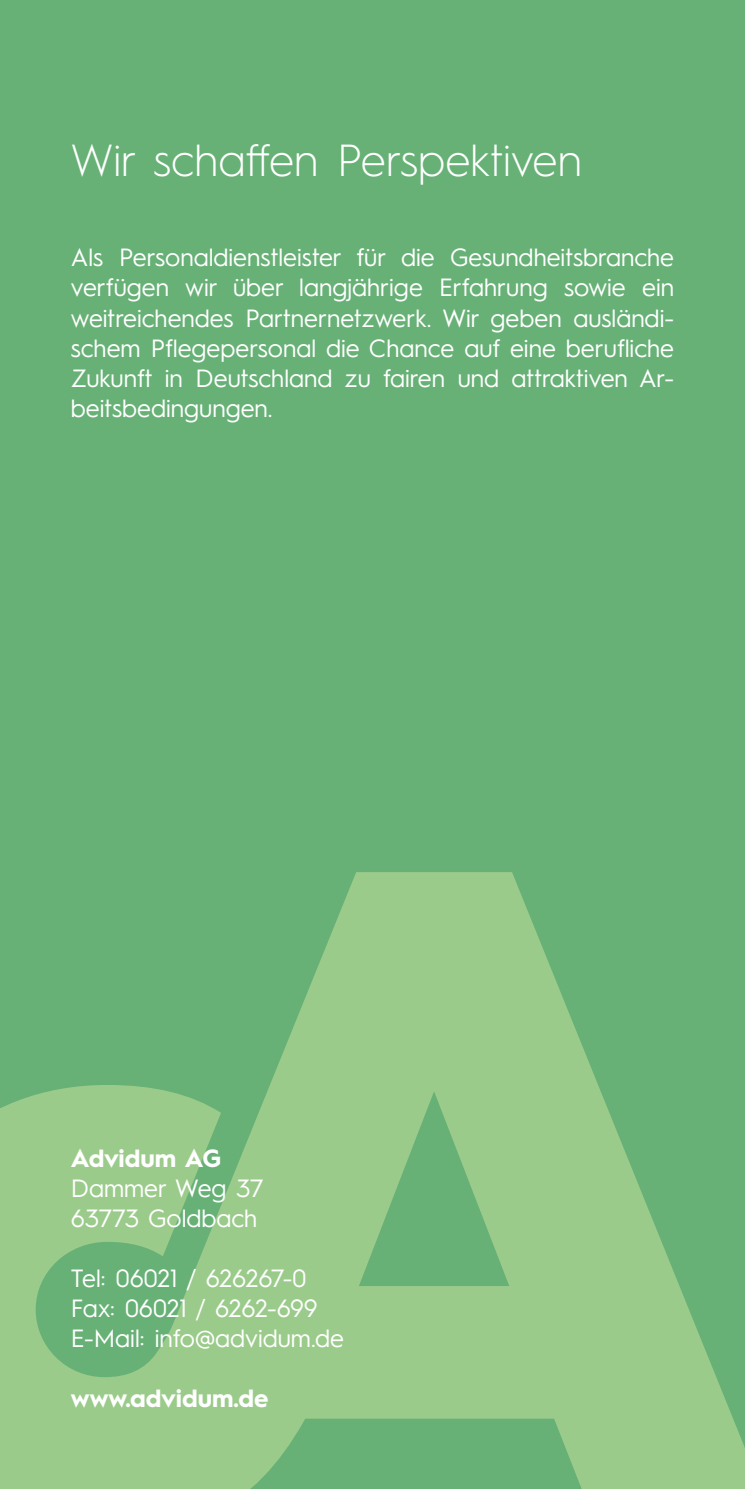
<style>
.page{position:relative;width:745px;height:1489px;background:#fff}
.page>*{position:absolute;margin:0;border:0;box-sizing:border-box;transform-origin:0 0}
.t1{font:300 45px "Hurme Geometric Sans 1";color:#fff}
.t2{font:25px/30px "Hurme Geometric Sans 1";color:#fff;text-align:justify}
.t3{font:700 25px "Hurme Geometric Sans 1";color:#fff}
</style>
<div class="page">
<div style="left:0;top:0;width:744px;height:1488px;background:#67b176"></div>
<svg style="left:0;top:872px;width:744px;height:616px;fill:#9bcb8b"></svg>
<p class="t1" style="left:71px;top:130px;width:512px">Wir schaffen Perspektiven</p>
<p class="t2" style="left:71px;top:241px;width:604px">Als Personaldienstleister für die Gesundheitsbranche verfügen wir über langjährige Erfahrung sowie ein weitreichendes Partnernetzwerk. Wir geben ausländi&shy;schem Pflegepersonal die Chance auf eine berufliche Zukunft in Deutschland zu fairen und attraktiven Ar&shy;beitsbedingungen.</p>
<p class="t3" style="left:71px;top:1140px;width:152px">Advidum AG</p>
<p class="t2" style="left:71px;top:1171px;width:194px">Dammer Weg 37</p>
<p class="t2" style="left:71px;top:1201px;width:188px">63773 Goldbach</p>
<p class="t2" style="left:71px;top:1261px;width:237px">Tel: 06021 / 626267-0</p>
<p class="t2" style="left:71px;top:1291px;width:248px">Fax: 06021 / 6262-699</p>
<p class="t2" style="left:71px;top:1321px;width:274px">E-Mail: info@advidum.de</p>
<p class="t3" style="left:71px;top:1380px;width:199px">www.advidum.de</p>
</div>
